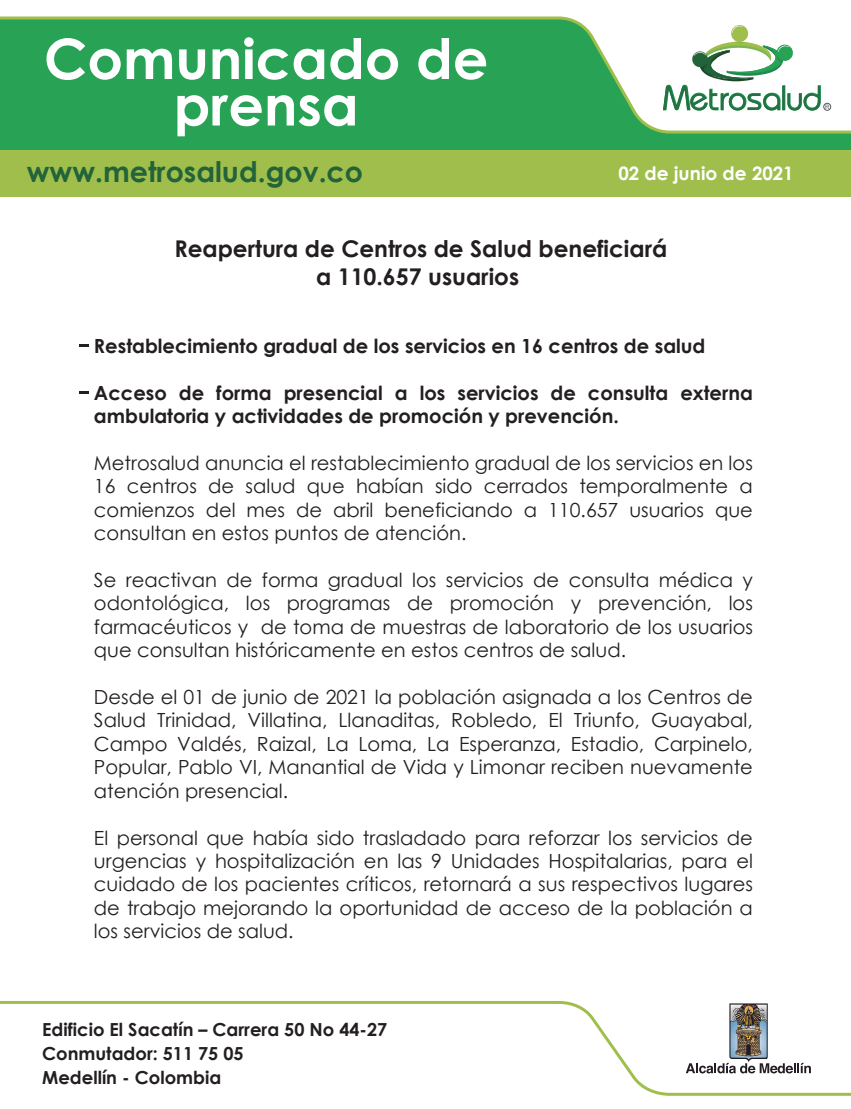
<style>
.page{position:relative;width:851px;height:1109px;background:#fff}
.page>*{position:absolute;margin:0;border:0;box-sizing:border-box;transform-origin:0 0}
.t1{font:700 55.65px/46.5px "Century Gothic";color:#fff;text-align:center}
.t2{font:700 46.8px "Century Gothic";color:#fff}
.t3{font:700 28.35px "Century Gothic";color:#22633a}
.t4{font:700 23.1px/27.8px "Century Gothic";color:#231f20;text-align:center}
.t5{font:19.5px/23.4px "Century Gothic";color:#231f20;text-align:justify}
.t6{font:700 19.5px/23.4px "Century Gothic";color:#231f20}
.t7{font:700 18.6px "Century Gothic";color:#fff}
.t8{font:700 18px/24px "Century Gothic";color:#231f20}
.t9{font:6px "Arial";color:#55585c}
</style>
<div class="page">
<div style="left:0;top:135px;width:850px;height:15px;background:#28a255"></div>
<svg style="left:0;top:16px;width:850px;height:119px;background:#4cb06e"></svg>
<svg style="left:0;top:1001px;width:850px;height:95px"></svg>
<svg style="left:663px;top:24px;width:157px;height:87px"></svg>
<div style="left:823px;top:103px;width:7px;height:7px;border:1px solid #55585c;border-radius:50%"></div>
<div style="left:0;top:150px;width:850px;height:46px;background:#a0be4b"></div>
<svg style="left:685px;top:1002px;width:125px;height:71px"></svg>
<svg style="left:79px;top:344px;width:10px;height:2px"></svg>
<svg style="left:79px;top:391px;width:10px;height:2px"></svg>
<h1 class="t1" style="left:44px;top:33px;width:446px">Comunicado de prensa</h1>
<h3 class="t3" style="left:27px;top:150px;width:337px">www.metrosalud.gov.co</h3>
<p class="t7" style="left:618px;top:159px;width:177px">02 de junio de 2021</p>
<h2 class="t2" style="left:28px;top:35px;width:538px">Comunicado de Prensa</h2>
<p class="t4" style="left:174px;top:234px;width:494px">Reapertura de Centros de Salud beneficiará a 110.657 usuarios</p>
<p class="t6" style="left:94px;top:333px;width:613px">Restablecimiento gradual de los servicios en 16 centros de salud</p>
<p class="t6" style="left:94px;top:380px;width:660px">Acceso de forma presencial a los servicios de consulta externa ambulatoria y actividades de promoción y prevención.</p>
<p class="t5" style="left:94px;top:451px;width:660px">Metrosalud anuncia el restablecimiento gradual de los servicios en los 16 centros de salud que habían sido cerrados temporalmente a comienzos del mes de abril beneficiando a 110.657 usuarios que consultan en estos puntos de atención.</p>
<p class="t5" style="left:94px;top:568px;width:660px">Se reactivan de forma gradual los servicios de consulta médica y odontológica, los programas de promoción y prevención, los farmacéuticos y de toma de muestras de laboratorio de los usuarios que consultan históricamente en estos centros de salud.</p>
<p class="t5" style="left:94px;top:685px;width:660px">Desde el 01 de junio de 2021 la población asignada a los Centros de Salud Trinidad, Villatina, Llanaditas, Robledo, El Triunfo, Guayabal, Campo Valdés, Raizal, La Loma, La Esperanza, Estadio, Carpinelo, Popular, Pablo VI, Manantial de Vida y Limonar reciben nuevamente atención presencial.</p>
<p class="t5" style="left:94px;top:825px;width:660px">El personal que había sido trasladado para reforzar los servicios de urgencias y hospitalización en las 9 Unidades Hospitalarias, para el cuidado de los pacientes críticos, retornará a sus respectivos lugares de trabajo mejorando la oportunidad de acceso de la población a los servicios de salud.</p>
<p class="t8" style="left:42px;top:1016px;width:346px">Edificio El Sacatín – Carrera 50 No 44-27<br>Conmutador: 511 75 05<br>Medellín - Colombia</p>
<p class="t9" style="left:825px;top:103px;width:6px">R</p>
</div>
